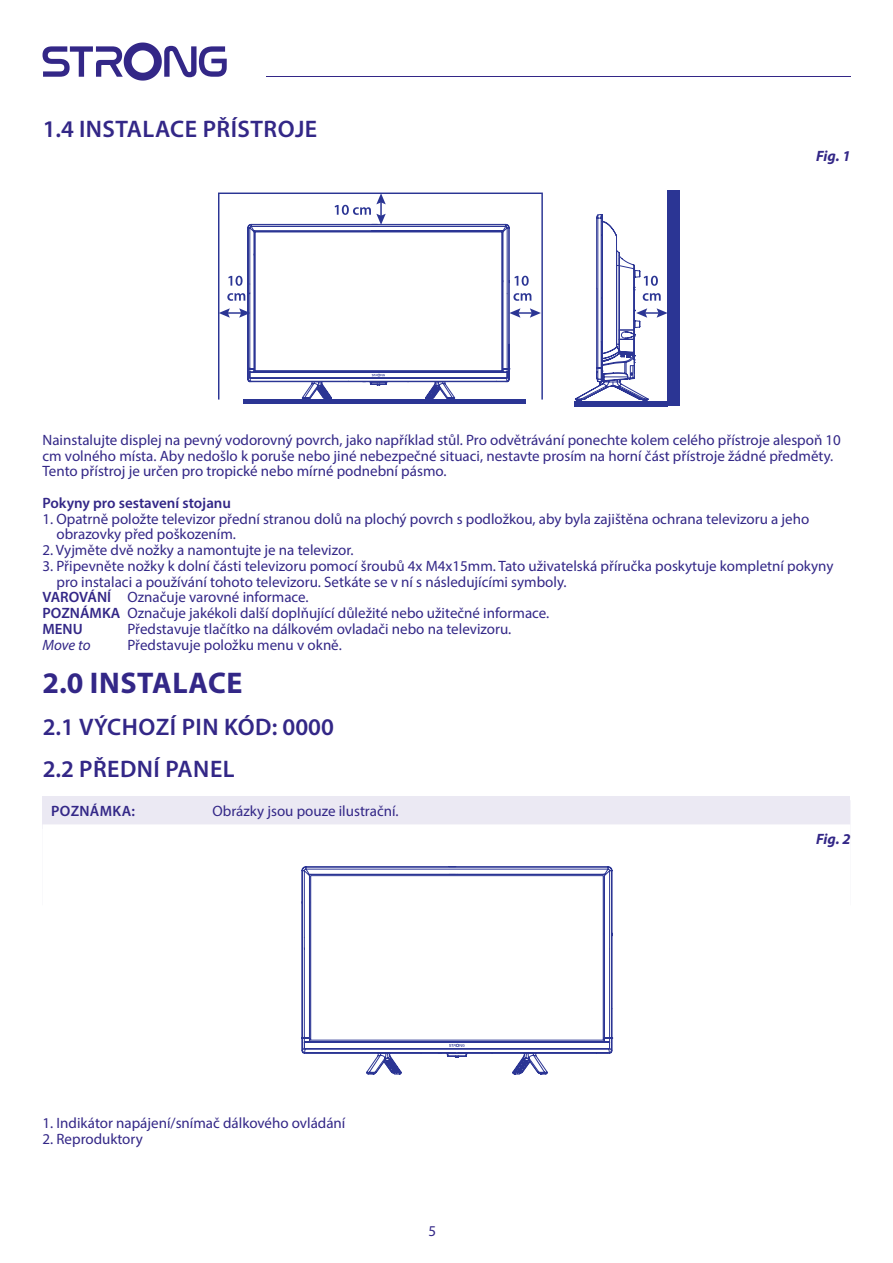
<style>
.page{position:relative;width:893px;height:1263px;background:#fff}
.page>*{position:absolute;margin:0;border:0;box-sizing:border-box;transform-origin:0 0}
.t1{font:700 30px "Myriad Pro";letter-spacing:.02em;color:#332787}
.t2{font:600 24px/41.7px "Myriad Pro";letter-spacing:.02em;color:#332787}
.t3{font:15px/15.8px "Myriad Pro";color:#332787}
.t4{font:600 15px "Myriad Pro";color:#332787}
.t5{font:italic 700 15px "Myriad Pro";letter-spacing:-.005em;color:#332787}
.t6{font:600 15px "Myriad Pro";letter-spacing:.02em;color:#332787}
.t7{font:italic 15px "Myriad Pro";letter-spacing:-.005em;color:#332787}
.s1{font-weight:600}
</style>
<div class="page">
<hr style="left:266px;top:76px;width:584px;height:1px;background:#332787">
<svg style="left:43px;top:43px;width:184px;height:38px"></svg>
<div style="left:43px;top:796px;width:807px;height:32px;background:#ebe9f3"></div>
<div style="left:43px;top:824px;width:807px;height:90px;background:#fff"></div>
<div style="left:574px;top:401px;width:94px;height:6px;background:#2b3594"></div>
<div style="left:668px;top:190px;width:12px;height:216px;background:#2b3594"></div>
<div style="left:243px;top:399px;width:282px;height:5px;background:#2b3594"></div>
<svg style="left:219px;top:193px;width:322px;height:207px"></svg>
<svg style="left:575px;top:214px;width:93px;height:187px"></svg>
<svg style="left:301px;top:866px;width:312px;height:209px"></svg>
<svg style="left:449px;top:1044px;width:16px;height:3px"></svg>
<h2 class="t2" style="left:43px;top:108px;width:276px">1.4 INSTALACE PŘÍSTROJE</h2>
<p class="t5" style="left:816px;top:147px;width:36px">Fig. 1</p>
<p class="t3" style="left:43px;top:432px;width:800px">Nainstalujte displej na pevný vodorovný povrch, jako například stůl. Pro odvětrávání ponechte kolem celého přístroje alespoň 10 cm volného místa. Aby nedošlo k poruše nebo jiné nebezpečné situaci, nestavte prosím na horní část přístroje žádné předměty.<br>Tento přístroj je určen pro tropické nebo mírné podnební pásmo.</p>
<p class="t4" style="left:43px;top:493px;width:190px">Pokyny pro sestavení stojanu</p>
<p class="t3" style="left:57px;top:510px;width:754px;text-indent:-14px">1. Opatrně položte televizor přední stranou dolů na plochý povrch s podložkou, aby byla zajištěna ochrana televizoru a jeho obrazovky před poškozením.</p>
<p class="t3" style="left:43px;top:542px;width:313px">2. Vyjměte dvě nožky a namontujte je na televizor.</p>
<p class="t3" style="left:43px;top:558px;width:792px">3. Připevněte nožky k dolní části televizoru pomocí šroubů 4x M4x15mm. Tato uživatelská příručka poskytuje kompletní pokyny</p>
<p class="t3" style="left:57px;top:573px;width:512px">pro instalaci a používání tohoto televizoru. Setkáte se v ní s následujícími symboly.</p>
<p class="t3" style="left:43px;top:589px;width:268px"><span class="s1">VAROVÁNÍ</span> Označuje varovné informace.</p>
<p class="t3" style="left:43px;top:605px;width:508px"><span class="s1">POZNÁMKA</span> Označuje jakékoli další doplňující důležité nebo užitečné informace.</p>
<p class="t4" style="left:43px;top:619px;width:42px">MENU</p>
<p class="t3" style="left:128px;top:621px;width:385px">Představuje tlačítko na dálkovém ovladači nebo na televizoru.</p>
<p class="t7" style="left:43px;top:635px;width:50px">Move to</p>
<p class="t3" style="left:128px;top:636px;width:216px">Představuje položku menu v okně.</p>
<h1 class="t1" style="left:43px;top:663px;width:201px">2.0 INSTALACE</h1>
<h2 class="t2" style="left:43px;top:705px;width:293px">2.1 VÝCHOZÍ PIN KÓD: 0000<br>2.2 PŘEDNÍ PANEL</h2>
<p class="t6" style="left:51px;top:801px;width:85px">POZNÁMKA:</p>
<p class="t3" style="left:213px;top:803px;width:188px">Obrázky jsou pouze ilustrační.</p>
<p class="t5" style="left:816px;top:830px;width:36px">Fig. 2</p>
<p class="t3" style="left:43px;top:1115px;width:304px">1. Indikátor napájení/snímač dálkového ovládání</p>
<p class="t3" style="left:43px;top:1130px;width:102px">2. Reproduktory</p>
<p class="t3" style="left:428px;top:1222px;width:9px">5</p>
</div>
